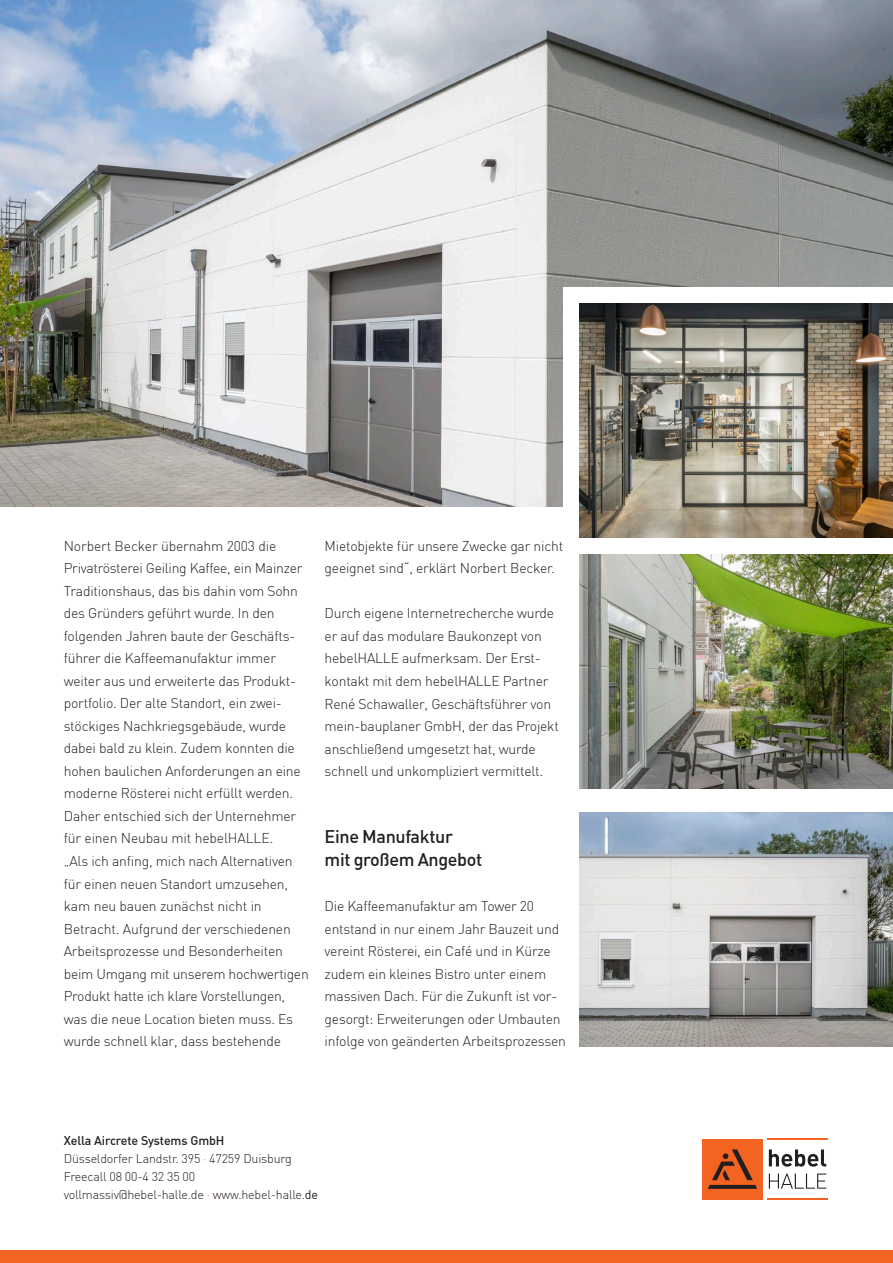
<style>
.page{position:relative;width:893px;height:1263px;background:#fff}
.page>*{position:absolute;margin:0;border:0;box-sizing:border-box;transform-origin:0 0}
.t1{font:500 18px/22.5px "DIN";letter-spacing:-.02em;color:#231f20}
.t2{font:300 13.95px/22.5px "DIN";letter-spacing:-.015em;color:#231f20}
.t3{font:300 12.45px/18px "DIN";letter-spacing:-.015em;color:#231f20}
.s1{font-weight:500}
.s2{color:#f36421}
.s3{font-weight:400}
</style>
<div class="page">
<div style="left:0;top:1250px;width:893px;height:13px;background:#f36421"></div>
<div style="left:702px;top:1139px;width:60px;height:60px;background:#f36421"></div>
<svg style="left:708px;top:1149px;width:49px;height:40px"></svg>
<svg style="left:769px;top:1149px;width:57px;height:17px"></svg>
<hr style="left:768px;top:1198px;width:60px;height:1px;background:#f36421">
<hr style="left:768px;top:1139px;width:60px;height:1px;background:#f36421">
<svg style="left:769px;top:1173px;width:57px;height:16px"></svg>
<img style="left:0;top:0;width:893px;height:506px">
<div style="left:563px;top:287px;width:330px;height:268px;background:#fff"></div>
<img style="left:579px;top:304px;width:314px;height:234px">
<img style="left:579px;top:555px;width:314px;height:234px">
<img style="left:579px;top:812px;width:314px;height:234px">
<p class="t2" style="left:64px;top:534px;width:246px">Norbert Becker übernahm 2003 die Privatrösterei Geiling Kaffee, ein Mainzer Traditionshaus, das bis dahin vom Sohn des Gründers geführt wurde. In den folgenden Jahren baute der Geschäfts&shy;führer die Kaffeemanufaktur immer weiter aus und erweiterte das Produkt&shy;portfolio. Der alte Standort, ein zwei&shy;stöckiges Nachkriegsgebäude, wurde dabei bald zu klein. Zudem konnten die hohen baulichen Anforderungen an eine moderne Rösterei nicht erfüllt werden.<br>Daher entschied sich der Unternehmer für einen Neubau mit hebelHALLE.<br>„Als ich anfing, mich nach Alternativen für einen neuen Standort umzusehen, kam neu bauen zunächst nicht in Betracht. Aufgrund der verschiedenen Arbeitsprozesse und Besonderheiten beim Umgang mit unserem hochwertigen Produkt hatte ich klare Vorstellungen, was die neue Location bieten muss. Es wurde schnell klar, dass bestehende</p>
<p class="t2" style="left:325px;top:534px;width:240px">Mietobjekte für unsere Zwecke gar nicht geeignet sind“, erklärt Norbert Becker.</p>
<p class="t2" style="left:325px;top:602px;width:236px">Durch eigene Internetrecherche wurde er auf das modulare Baukonzept von hebelHALLE aufmerksam. Der Erst&shy;kontakt mit dem hebelHALLE Partner René Schawaller, Geschäftsführer von mein-bauplaner GmbH, der das Projekt anschließend umgesetzt hat, wurde schnell und unkompliziert vermittelt.</p>
<p class="t1" style="left:325px;top:825px;width:159px">Eine Manufaktur mit großem Angebot</p>
<p class="t2" style="left:325px;top:894px;width:243px">Die Kaffeemanufaktur am Tower 20 entstand in nur einem Jahr Bauzeit und vereint Rösterei, ein Café und in Kürze zudem ein kleines Bistro unter einem massiven Dach. Für die Zukunft ist vor&shy;gesorgt: Erweiterungen oder Umbauten infolge von geänderten Arbeitsprozessen</p>
<p class="t3" style="left:64px;top:1131px;width:256px"><span class="s1">Xella Aircrete Systems GmbH<br></span>Düsseldorfer Landstr. 395 <span class="s2">·</span> 47259 Duisburg Freecall 08 00-4 32 35 00 vollmassiv@hebel-halle.de <span class="s2">·</span> www.hebel-halle.<span class="s3">de</span></p>
</div>
